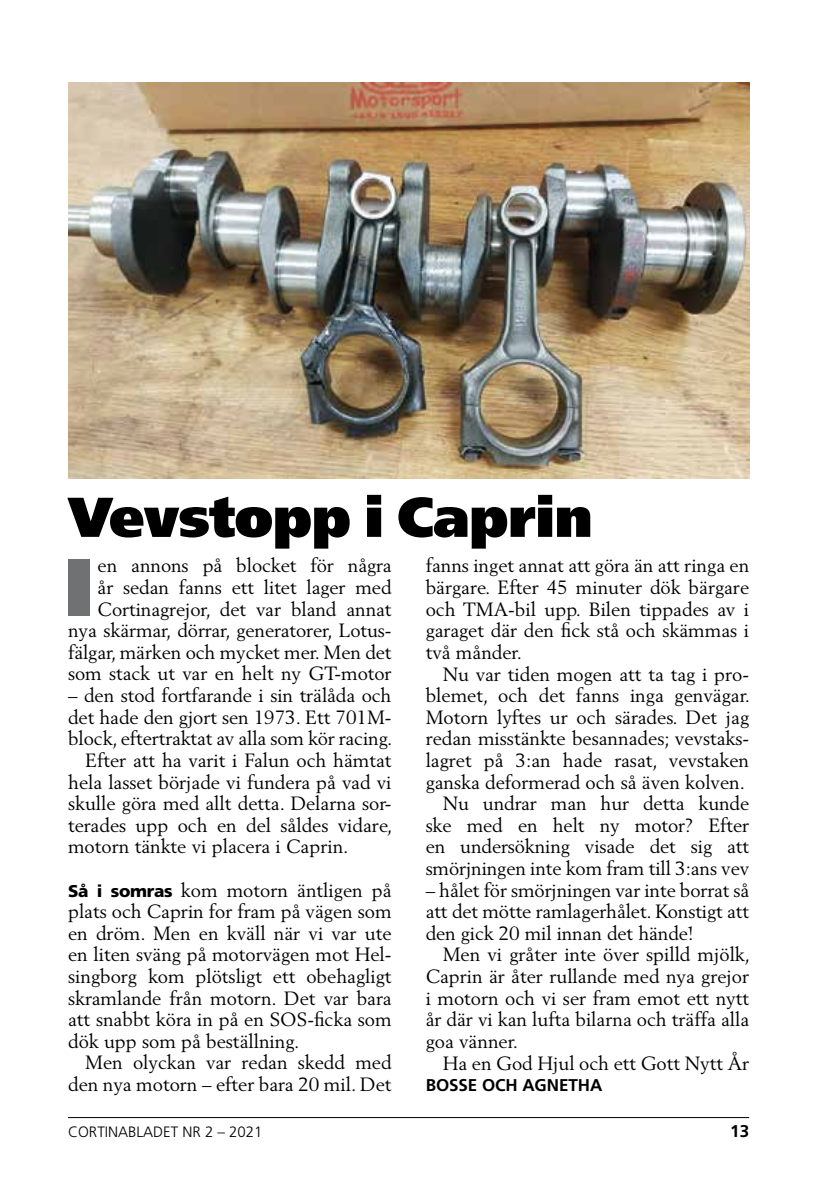
<style>
.page{position:relative;width:840px;height:1191px;background:#fff}
.page>*{position:absolute;margin:0;border:0;box-sizing:border-box;transform-origin:0 0}
.t1{font:900 80.8px "Frutiger";color:#707172}
.t2{font:900 56px "Frutiger";letter-spacing:-.01em;color:#000}
.t3{font:19px/21.6px "Berling";color:#000;text-align:justify}
.t4{font:700 17px "Frutiger";letter-spacing:-.005em;color:#000}
.t5{font:300 15px "Frutiger";color:#000}
.s1{font-family:"Frutiger";font-weight:900;font-size:17px}
</style>
<div class="page">
<hr style="left:68px;top:1117px;width:680px;height:1px;background:#000">
<img style="left:68px;top:83px;width:680px;height:395px">
<h2 class="t2" style="left:68px;top:483px;width:526px">Vevstopp i Caprin</h2>
<p class="t3" style="left:68px;top:555px;width:325px;text-align:right">en annons på blocket för några<br>år sedan fanns ett litet lager med Cortinagrejor, det var bland annat nya skärmar, dörrar, generatorer, Lotus&shy;fälgar, märken och mycket mer. Men det som stack ut var en helt ny GT-motor</p>
<p class="t3" style="left:68px;top:684px;width:325px">– den stod fortfarande i sin trälåda och</p>
<p class="t3" style="left:68px;top:706px;width:325px">det hade den gjort sen 1973. Ett 701M-</p>
<p class="t3" style="left:68px;top:727px;width:326px">block, eftertraktat av alla som kör racing.</p>
<p class="t3" style="left:85px;top:749px;width:308px">Efter att ha varit i Falun och hämtat</p>
<p class="t3" style="left:68px;top:771px;width:325px">hela lasset började vi fundera på vad vi</p>
<p class="t3" style="left:68px;top:792px;width:325px">skulle göra med allt detta. Delarna sor-</p>
<p class="t3" style="left:68px;top:814px;width:326px">terades upp och en del såldes vidare,</p>
<p class="t3" style="left:68px;top:835px;width:282px">motorn tänkte vi placera i Caprin.</p>
<p class="t3" style="left:68px;top:879px;width:325px"><span class="s1">Så i somras</span> kom motorn äntligen på plats och Caprin for fram på vägen som en dröm. Men en kväll när vi var ute en liten sväng på motorvägen mot Hel&shy;singborg kom plötsligt ett obehagligt skramlande från motorn. Det var bara att snabbt köra in på en SOS-ficka som dök upp som på beställning.</p>
<p class="t3" style="left:68px;top:1051px;width:325px;text-align:right">Men olyckan var redan skedd med den nya motorn – efter bara 20 mil. Det</p>
<h1 class="t1" style="left:64px;top:538px;width:31px">I</h1>
<p class="t3" style="left:425px;top:555px;width:325px">fanns inget annat att göra än att ringa en bärgare. Efter 45 minuter dök bärgare och TMA-bil upp. Bilen tippades av i garaget där den fick stå och skämmas i två månder.</p>
<p class="t3" style="left:425px;top:663px;width:326px;text-align:right">Nu var tiden mogen att ta tag i pro&shy;blemet, och det fanns inga genvägar.<br>Motorn lyftes ur och särades. Det jag redan misstänkte besannades; vevstaks&shy;lagret på 3:an hade rasat, vevstaken ganska deformerad och så även kolven.<br>Nu undrar man hur detta kunde ske med en helt ny motor? Efter en undersökning visade det sig att smörjningen inte kom fram till 3:ans vev</p>
<p class="t3" style="left:425px;top:879px;width:325px">– hålet för smörjningen var inte borrat så att det mötte ramlagerhålet. Konstigt att den gick 20 mil innan det hände!</p>
<p class="t3" style="left:425px;top:943px;width:326px;text-indent:17px">Men vi gråter inte över spilld mjölk, Caprin är åter rullande med nya grejor i motorn och vi ser fram emot ett nytt år där vi kan lufta bilarna och träffa alla goa vänner.</p>
<p class="t3" style="left:442px;top:1051px;width:308px">Ha en God Hjul och ett Gott Nytt År</p>
<p class="t4" style="left:425px;top:1075px;width:178px">BOSSE OCH AGNETHA</p>
<p class="t5" style="left:68px;top:1123px;width:196px">CORTINABLADET NR 2 – 2021</p>
<p class="t4" style="left:729px;top:1121px;width:20px">13</p>
</div>
